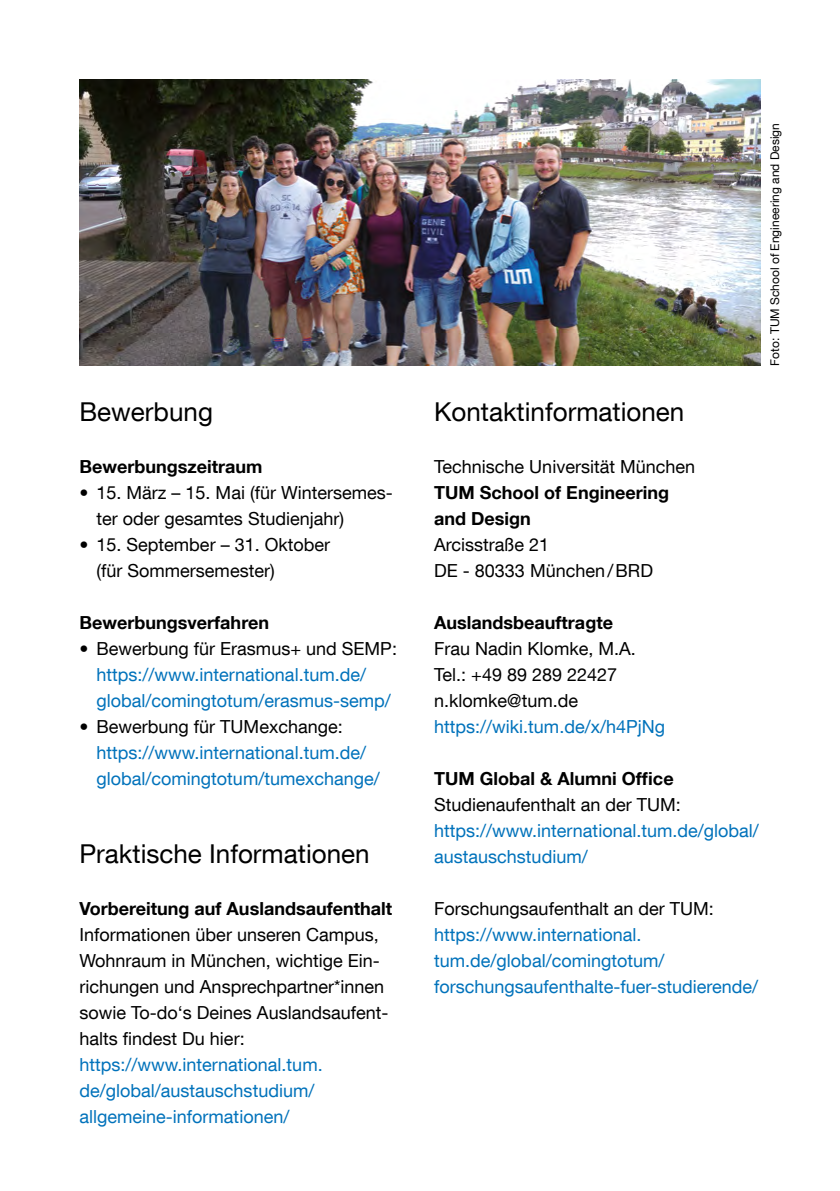
<style>
.page{position:relative;width:840px;height:1191px;background:#fff}
.page>*{position:absolute;margin:0;border:0;box-sizing:border-box;transform-origin:0 0}
.TUM_Flyer_Headline_2{font:26px "TUM Neue Helvetica";color:#000}
.TUM_Flyer_Fließtext{font:18px/26px "TUM Neue Helvetica";color:#000}
.TUM_Flyer_Fließtext-2{font:18px/26px "TUM Neue Helvetica";color:#0072bb}
.TUM_Flyer_Headline_3{font:700 18px "TUM Neue Helvetica";color:#000}
.TUM_Flyer_Fließtext-3{font:12px "TUM Neue Helvetica";color:#000}
.s1{font-weight:700}
</style>
<div class="page">
<img style="left:79px;top:79px;width:681px;height:286px">
<p class="TUM_Flyer_Headline_2" style="left:79px;top:395px;width:135px">Bewerbung</p>
<p class="TUM_Flyer_Headline_3" style="left:79px;top:455px;width:184px">Bewerbungszeitraum</p>
<p class="TUM_Flyer_Fließtext" style="left:96px;top:479px;width:298px;text-indent:-17px">• 15. März – 15. Mai (für Wintersemes&shy;ter oder gesamtes Studienjahr)</p>
<p class="TUM_Flyer_Fließtext" style="left:96px;top:531px;width:235px;text-indent:-17px">• 15. September – 31. Oktober (für Sommersemester)</p>
<p class="TUM_Flyer_Headline_3" style="left:79px;top:611px;width:191px">Bewerbungsverfahren</p>
<p class="TUM_Flyer_Fließtext" style="left:79px;top:635px;width:319px">• Bewerbung für Erasmus+ und SEMP:</p>
<p class="TUM_Flyer_Fließtext-2" style="left:96px;top:661px;width:296px">https://www.international.tum.de/ global/comingtotum/erasmus-semp/</p>
<p class="TUM_Flyer_Fließtext" style="left:79px;top:713px;width:265px">• Bewerbung für TUMexchange:</p>
<p class="TUM_Flyer_Fließtext-2" style="left:96px;top:739px;width:285px">https://www.international.tum.de/ global/comingtotum/tumexchange/</p>
<p class="TUM_Flyer_Headline_2" style="left:79px;top:837px;width:291px">Praktische Informationen</p>
<p class="TUM_Flyer_Headline_3" style="left:79px;top:897px;width:314px">Vorbereitung auf Auslandsaufenthalt</p>
<p class="TUM_Flyer_Fließtext" style="left:79px;top:921px;width:310px">Informationen über unseren Campus, Wohnraum in München, wichtige Ein&shy;richungen und Ansprechpartner*innen sowie To-do‘s Deines Auslandsaufent&shy;halts findest Du hier:</p>
<p class="TUM_Flyer_Fließtext-2" style="left:79px;top:1051px;width:244px">https://www.international.tum. de/global/austauschstudium/ allgemeine-informationen/</p>
<p class="TUM_Flyer_Fließtext-3" style="left:766px;top:365px;width:244px;rotate:-90deg">Foto: TUM School of Engineering and Design</p>
<p class="TUM_Flyer_Headline_2" style="left:434px;top:395px;width:251px">Kontaktinformationen</p>
<p class="TUM_Flyer_Fließtext" style="left:434px;top:453px;width:262px">Technische Universität München<br><span class="s1">TUM School of Engineering and Design<br></span>Arcisstraße 21<br>DE - 80333 München/BRD</p>
<p class="TUM_Flyer_Headline_3" style="left:434px;top:611px;width:180px">Auslandsbeauftragte</p>
<p class="TUM_Flyer_Fließtext" style="left:434px;top:635px;width:203px">Frau Nadin Klomke, M.A.<br>Tel.: +49 89 289 22427 n.klomke@tum.de</p>
<p class="TUM_Flyer_Fließtext-2" style="left:434px;top:713px;width:232px">https://wiki.tum.de/x/h4PjNg</p>
<p class="TUM_Flyer_Headline_3" style="left:434px;top:767px;width:241px">TUM Global &amp; Alumni Office</p>
<p class="TUM_Flyer_Fließtext" style="left:434px;top:791px;width:248px">Studienaufenthalt an der TUM:</p>
<p class="TUM_Flyer_Fließtext-2" style="left:434px;top:817px;width:326px">https://www.international.tum.de/global/ austauschstudium/</p>
<p class="TUM_Flyer_Fließtext" style="left:434px;top:895px;width:281px">Forschungsaufenthalt an der TUM:</p>
<p class="TUM_Flyer_Fließtext-2" style="left:434px;top:921px;width:325px">https://www.international. tum.de/global/comingtotum/ forschungsaufenthalte-fuer-studierende/</p>
</div>
